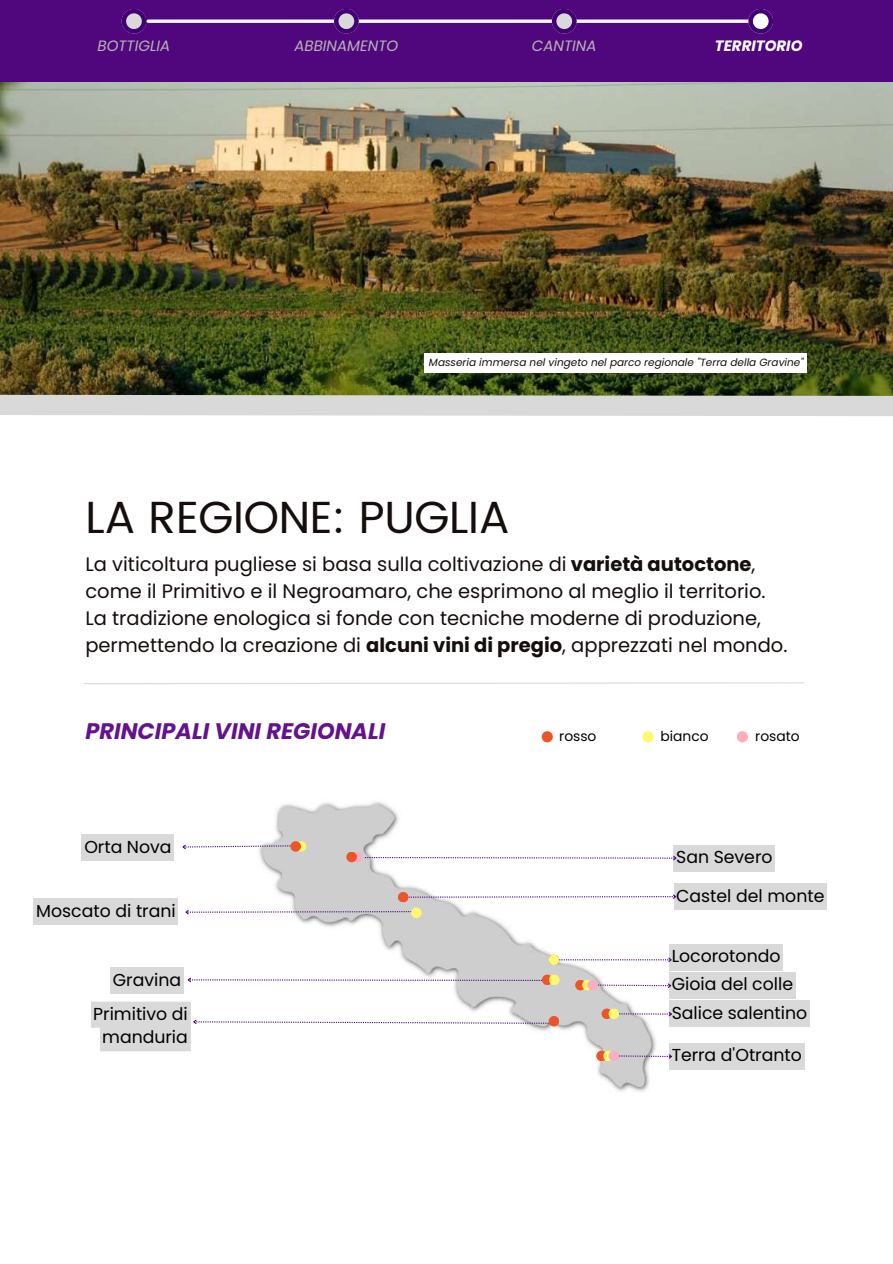
<style>
.page{position:relative;width:893px;height:1264px;background:#fff}
.page>*{position:absolute;margin:0;border:0;box-sizing:border-box;transform-origin:0 0}
.t1{font:45px "Poppins";letter-spacing:-.005em;color:#150e0d}
.t2{font:italic 700 22.5px "Poppins";color:#62138d}
.t3{font:19.5px/27px "Poppins";color:#150e0d}
.t4{font:17.25px/28.3px "Poppins";color:#000}
.t5{font:italic 15px "Poppins";color:#b5b5b5}
.t6{font:italic 700 15px "Poppins";color:#fff}
.t7{font:13.8px "Poppins";color:#000}
.t8{font:italic 10.5px "Poppins";color:#150e0d}
.s1{font-weight:700}
</style>
<div class="page">
<img style="left:259px;top:801px;width:413px;height:291px">
<svg style="left:84px;top:682px;width:720px;height:2px"></svg>
<img style="left:0;top:82px;width:892px;height:302px">
<div style="left:0;top:0;width:892px;height:82px;background:#50077d"></div>
<svg style="left:122px;top:9px;width:24px;height:25px"></svg>
<hr style="left:148px;top:20px;width:610px;height:3px;background:#fff">
<svg style="left:334px;top:9px;width:25px;height:25px"></svg>
<svg style="left:552px;top:9px;width:24px;height:25px"></svg>
<svg style="left:748px;top:9px;width:25px;height:25px"></svg>
<div style="left:736px;top:731px;width:12px;height:11px;background:#ffacbb;border-radius:50%"></div>
<div style="left:642px;top:731px;width:11px;height:11px;background:#fff86e;border-radius:50%"></div>
<div style="left:541px;top:731px;width:12px;height:11px;background:#ec5528;border-radius:50%"></div>
<svg style="left:0;top:384px;width:892px;height:32px;background:#a0a493"></svg>
<div style="left:669px;top:943px;width:113px;height:27px;background:#d9d9d9"></div>
<div style="left:669px;top:972px;width:126px;height:26px;background:#d9d9d9"></div>
<div style="left:669px;top:1043px;width:135px;height:26px;background:#d9d9d9"></div>
<div style="left:669px;top:1000px;width:140px;height:26px;background:#d9d9d9"></div>
<div style="left:82px;top:834px;width:92px;height:26px;background:#d9d9d9"></div>
<div style="left:673px;top:845px;width:101px;height:26px;background:#d9d9d9"></div>
<div style="left:673px;top:883px;width:153px;height:26px;background:#d9d9d9"></div>
<div style="left:34px;top:898px;width:144px;height:27px;background:#d9d9d9"></div>
<div style="left:110px;top:967px;width:73px;height:27px;background:#d9d9d9"></div>
<div style="left:424px;top:353px;width:383px;height:19px;background:#fff"></div>
<div style="left:542px;top:974px;width:10px;height:11px;background:#ec5528;border-radius:50%"></div>
<div style="left:601px;top:1008px;width:11px;height:11px;background:#ec5528;border-radius:50%"></div>
<div style="left:575px;top:979px;width:10px;height:11px;background:#ec5528;border-radius:50%"></div>
<div style="left:596px;top:1050px;width:10px;height:11px;background:#ec5528;border-radius:50%"></div>
<svg style="left:548px;top:954px;width:124px;height:11px"></svg>
<svg style="left:598px;top:982px;width:74px;height:6px"></svg>
<svg style="left:619px;top:1053px;width:53px;height:6px"></svg>
<svg style="left:619px;top:1010px;width:53px;height:7px"></svg>
<svg style="left:365px;top:854px;width:312px;height:7px"></svg>
<svg style="left:408px;top:893px;width:269px;height:6px"></svg>
<svg style="left:182px;top:843px;width:108px;height:7px"></svg>
<div style="left:398px;top:891px;width:10px;height:11px;background:#ec5528;border-radius:50%"></div>
<svg style="left:185px;top:908px;width:228px;height:7px"></svg>
<svg style="left:91px;top:1001px;width:457px;height:50px"></svg>
<svg style="left:187px;top:976px;width:355px;height:7px"></svg>
<div style="left:411px;top:907px;width:10px;height:11px;background:#fff86e;border-radius:50%"></div>
<svg style="left:296px;top:841px;width:10px;height:10px"></svg>
<div style="left:351px;top:851px;width:11px;height:11px;background:#faadc6;border-radius:50%"></div>
<div style="left:548px;top:954px;width:11px;height:11px;background:#fff86e;border-radius:50%"></div>
<div style="left:549px;top:974px;width:10px;height:11px;background:#fff86e;border-radius:50%"></div>
<div style="left:608px;top:1008px;width:11px;height:11px;background:#fff86e;border-radius:50%"></div>
<div style="left:582px;top:979px;width:10px;height:11px;background:#fff86e;border-radius:50%"></div>
<div style="left:603px;top:1050px;width:11px;height:11px;background:#fff86e;border-radius:50%"></div>
<div style="left:587px;top:979px;width:11px;height:11px;background:#faadc6;border-radius:50%"></div>
<div style="left:608px;top:1050px;width:11px;height:11px;background:#faadc6;border-radius:50%"></div>
<div style="left:290px;top:841px;width:11px;height:10px;background:#ec5528;border-radius:50%"></div>
<div style="left:346px;top:851px;width:11px;height:11px;background:#ec5528;border-radius:50%"></div>
<div style="left:548px;top:1015px;width:11px;height:11px;background:#ec5528;border-radius:50%"></div>
<p class="t5" style="left:97px;top:35px;width:74px">BOTTIGLIA</p>
<p class="t5" style="left:294px;top:35px;width:105px">ABBINAMENTO</p>
<p class="t5" style="left:532px;top:35px;width:66px">CANTINA</p>
<p class="t6" style="left:715px;top:35px;width:89px">TERRITORIO</p>
<p class="t8" style="left:429px;top:355px;width:376px">Masseria immersa nel vingeto nel parco regionale "Terra della Gravine"</p>
<h1 class="t1" style="left:85px;top:491px;width:426px">LA REGIONE: PUGLIA</h1>
<p class="t3" style="left:85px;top:551px;width:703px">La viticoltura pugliese si basa sulla coltivazione di <span class="s1">varietà autoctone</span>, come il Primitivo e il Negroamaro, che esprimono al meglio il territorio.<br>La tradizione enologica si fonde con tecniche moderne di produzione, permettendo la creazione di <span class="s1">alcuni vini di pregio</span>, apprezzati nel mondo.</p>
<p class="t2" style="left:85px;top:715px;width:301px">PRINCIPALI VINI REGIONALI</p>
<p class="t7" style="left:559px;top:726px;width:39px">rosso</p>
<p class="t7" style="left:660px;top:726px;width:50px">bianco</p>
<p class="t7" style="left:755px;top:726px;width:46px">rosato</p>
<p class="t4" style="left:84px;top:832px;width:89px">Orta Nova</p>
<p class="t4" style="left:36px;top:896px;width:141px">Moscato di trani</p>
<p class="t4" style="left:93px;top:963px;width:96px;line-height:33.6px;text-indent:20px">Gravina<br>Primitivo di</p>
<p class="t4" style="left:102px;top:1023px;width:87px">manduria</p>
<p class="t4" style="left:676px;top:843px;width:98px">San Severo</p>
<p class="t4" style="left:676px;top:881px;width:150px">Castel del monte</p>
<p class="t4" style="left:671px;top:941px;width:123px">Locorotondo<br>Gioia del colle</p>
<p class="t4" style="left:671px;top:998px;width:137px">Salice salentino</p>
<p class="t4" style="left:671px;top:1041px;width:132px">Terra d'Otranto</p>
</div>
